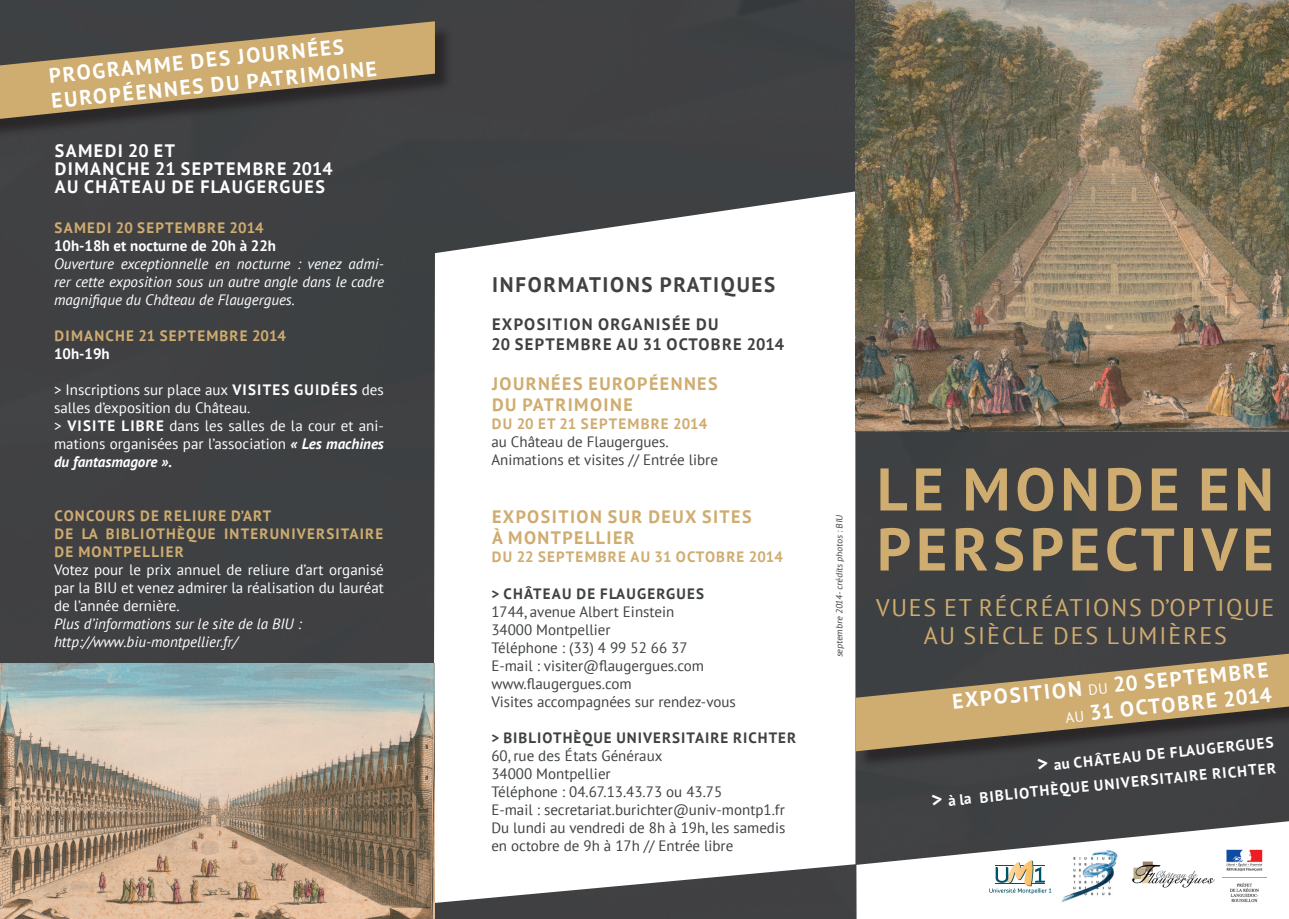
<style>
.page{position:relative;width:1289px;height:919px;background:#fff}
.page>*{position:absolute;margin:0;border:0;box-sizing:border-box;transform-origin:0 0}
.t1{font:700 60px/60px "PT Sans";letter-spacing:.08em;color:#cfac6f}
.t2{font:24px/28.8px "PT Sans";letter-spacing:.07em;color:#cfac6f;text-align:center}
.t3{font:700 21px/25.5px "PT Sans";color:#fff;text-align:right}
.t4{font:700 21px "PT Sans";letter-spacing:.08em;color:#404143}
.t5{font:700 18px/21.6px "PT Sans";letter-spacing:.08em;color:#cfac6f}
.t6{font:700 18px/18px "PT Sans";letter-spacing:.08em;color:#fff}
.t7{font:700 16.5px/19.8px "PT Sans";letter-spacing:.08em;color:#404143}
.t8{font:15px/18px "PT Sans";color:#3e4143}
.t9{font:15px/18px "PT Sans";color:#fff}
.t10{font:italic 15px/18px "PT Sans";color:#fff;text-align:justify}
.t11{font:700 15px/18px "PT Sans";letter-spacing:.08em;color:#cfac6f}
.t12{font:700 15px/25px "PT Sans";color:#fff;text-align:right}
.t13{font:700 15px "PT Sans";letter-spacing:.07em;color:#3e4143}
.t14{font:9px "PT Sans";color:#404043}
.s1{font-weight:700}
.s2{font-weight:700;font-style:italic}
.s3{font-weight:400;font-size:14.7px}
.s4{font-size:21px}
</style>
<div class="page">
<div style="left:0;top:0;width:1288px;height:918px;background:#404143"></div>
<svg style="left:433px;top:191px;width:422px;height:711px"></svg>
<img style="left:855px;top:0;width:433px;height:432px">
<img style="left:0;top:663px;width:434px;height:255px">
<svg style="left:856px;top:821px;width:432px;height:97px"></svg>
<div style="left:1128px;top:849px;width:86px;height:53px;background:#fff"></div>
<img style="left:1132px;top:861px;width:82px;height:27px">
<img style="left:1222px;top:846px;width:44px;height:60px">
<div style="left:857px;top:577px;width:431px;height:192px;background:#404143"></div>
<svg style="left:855px;top:653px;width:433px;height:98px"></svg>
<div style="left:0;top:24px;width:453px;height:119px;background:#231f20;opacity:.75"></div>
<svg style="left:0;top:21px;width:435px;height:98px;background:#8a7757"></svg>
<h3 class="t3" style="left:48px;top:64px;width:328px;text-align:left;rotate:-6deg">PROGRAMME DES JOURNÉES<br>EUROPÉENNES DU PATRIMOINE</h3>
<p class="t6" style="left:55px;top:141px;width:279px">SAMEDI 20 ET<br>DIMANCHE 21 SEPTEMBRE 2014<br>AU CHÂTEAU DE FLAUGERGUES</p>
<p class="t11" style="left:55px;top:218px;width:210px">SAMEDI 20 SEPTEMBRE 2014</p>
<p class="t12" style="left:54px;top:233px;width:224px">10H-18H ET NOCTURNE DE 20H À 22H</p>
<p class="t10" style="left:54px;top:254px;width:331px">Ouverture exceptionnelle en nocturne : venez admi&shy;rer cette exposition sous un autre angle dans le cadre magnifique du Château de Flaugergues.</p>
<p class="t11" style="left:55px;top:326px;width:233px">DIMANCHE 21 SEPTEMBRE 2014</p>
<p class="t12" style="left:54px;top:341px;width:57px">10H-19H</p>
<p class="t9" style="left:54px;top:380px;width:331px">&gt; Inscriptions sur place aux <span class="s1">VISITES GUIDÉES</span> des salles d’exposition du Château.<br>&gt; <span class="s1">VISITE LIBRE</span> dans les salles de la cour et ani&shy;mations organisées par l’association <span class="s2">« Les machines du fantasmagore ».</span></p>
<p class="t11" style="left:55px;top:506px;width:329px">CONCOURS DE RELIURE D’ART<br>DE LA BIBLIOTHÈQUE INTERUNIVERSITAIRE<br>DE MONTPELLIER</p>
<p class="t9" style="left:54px;top:560px;width:331px;text-align:justify">Votez pour le prix annuel de reliure d’art organisé par la BIU et venez admirer la réalisation du lauréat de l’année dernière.</p>
<p class="t10" style="left:54px;top:614px;width:249px">Plus d’informations sur le site de la BIU : http://www.biu-montpellier.fr/</p>
<h3 class="t4" style="left:492px;top:271px;width:285px">INFORMATIONS PRATIQUES</h3>
<p class="t7" style="left:491px;top:314px;width:294px">EXPOSITION ORGANISÉE DU<br>20 SEPTEMBRE AU 31 OCTOBRE 2014</p>
<p class="t5" style="left:492px;top:372px;width:227px">JOURNÉES EUROPÉENNES<br>DU PATRIMOINE</p>
<p class="t11" style="left:492px;top:414px;width:217px">DU 20 ET 21 SEPTEMBRE 2014</p>
<p class="t8" style="left:491px;top:432px;width:228px">au Château de Flaugergues.<br>Animations et visites // Entrée libre</p>
<p class="t5" style="left:492px;top:505px;width:261px">EXPOSITION SUR DEUX SITES<br>À MONTPELLIER</p>
<p class="t11" style="left:492px;top:548px;width:292px">DU 22 SEPTEMBRE AU 31 OCTOBRE 2014</p>
<p class="t13" style="left:491px;top:583px;width:214px">&gt; CHÂTEAU DE FLAUGERGUES</p>
<p class="t8" style="left:491px;top:602px;width:246px">1744, avenue Albert Einstein<br>34000 M ontpellier<br>Téléphone : (33) 4 99 52 66 37<br>E-mail : visiter@flaugergues.com www.flaugergues.com<br>Visites accompagnées sur rendez-vous</p>
<p class="t13" style="left:491px;top:727px;width:306px">&gt; BIBLIOTHÈQUE UNIVERSITAIRE RICHTER</p>
<p class="t8" style="left:491px;top:746px;width:295px">60, rue des états Généraux<br>34000 M ontpellier<br>Téléphone : 04.67.13.43.73 ou 43.75<br>E-mail : secretariat.burichter@univ-montp1.fr Du lundi au vendredi de 8h à 19h, les samedis en octobre de 9h à 17h // Entrée libre</p>
<p class="t14" style="left:833px;top:657px;width:145px;rotate:-90deg">septembre 2014-crédits photos : BIU</p>
<h1 class="t1" style="left:876px;top:458px;width:398px">LE MONDE EN<br>PERSPECTIVE</h1>
<h2 class="t2" style="left:876px;top:592px;width:399px">vu es et récréati ons d’opti qu e au si ècle des Lu mi ères</h2>
<h3 class="t3" style="left:950px;top:688px;width:320px;rotate:-6deg">EXPOSITION <span class="s3">du</span> 20 SEPTEMBRE <span class="s3">au</span> 31 OCTOBRE 2014</h3>
<p class="t12" style="left:927px;top:765px;width:347px;rotate:-6deg"><span class="s4">&gt;</span> AU CHÂTEAU DE FLAUGERGUES<br><span class="s4">&gt;</span> À LA BIBLIOTHÈQUE UNIVERSITAIRE RICHTER</p>
</div>
